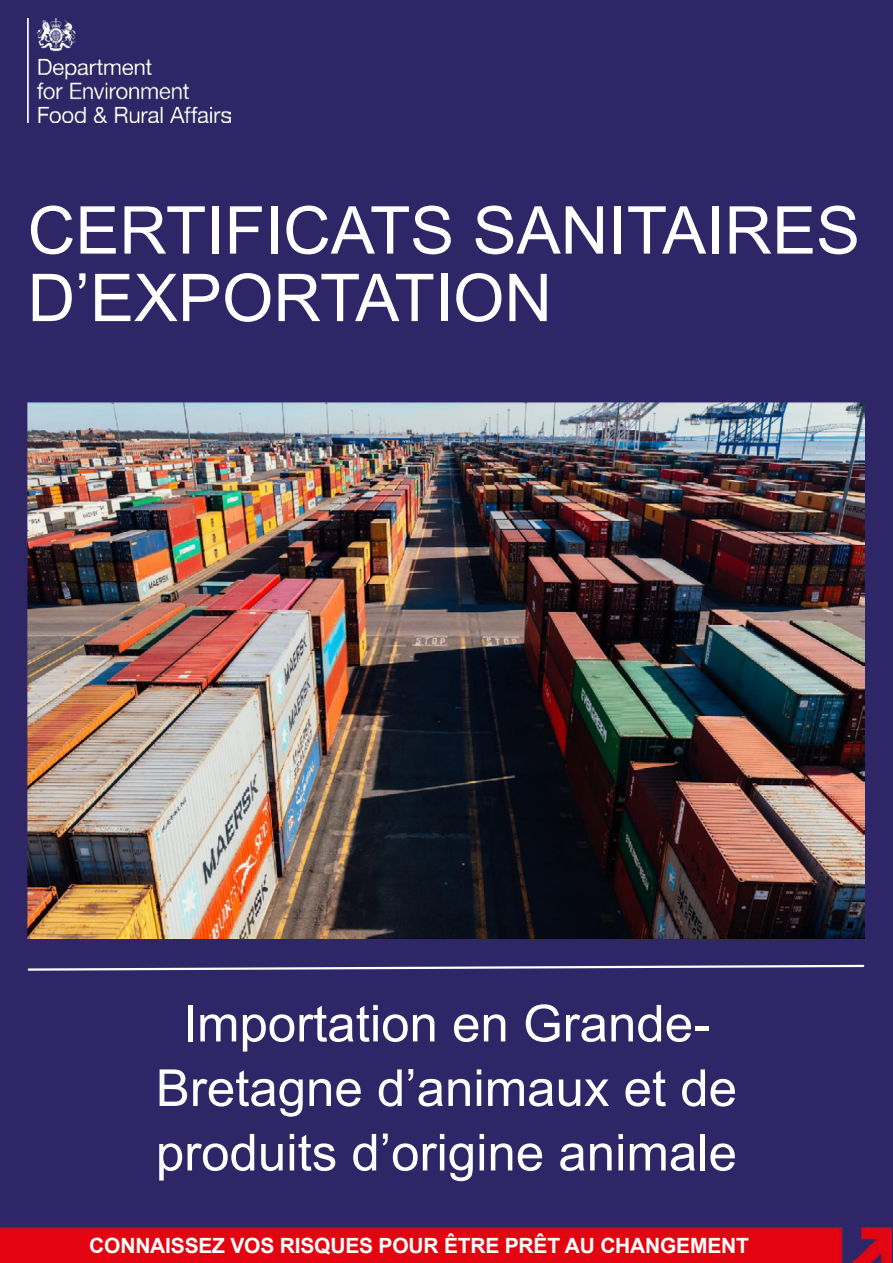
<style>
.page{position:relative;width:893px;height:1263px;background:#2e2667}
.page>*{position:absolute;margin:0;border:0;box-sizing:border-box;transform-origin:0 0}
.t1{font:66px/67.5px "Arial";color:#fff}
.t2{font:51px/64.5px "Arial";color:#fff;text-align:center}
.t3{font:700 21px "Arial";letter-spacing:-.01em;color:#fff}
</style>
<div class="page">
<svg style="left:27px;top:964px;width:838px;height:7px"></svg>
<img style="left:0;top:1227px;width:891px;height:36px">
<img style="left:28px;top:19px;width:202px;height:103px">
<img style="left:27px;top:402px;width:838px;height:536px">
<div style="left:89px;top:1238px;width:681px;height:18px;background:#e40410"></div>
<p class="t1" style="left:28px;top:196px;width:834px">CERTIFICATS SANITAIRES<br>D’EXPORTATION</p>
<p class="t2" style="left:156px;top:991px;width:583px">Importation en Grande-<br>Bretagne d’animaux et de produits d’origine animale</p>
<p class="t3" style="left:89px;top:1231px;width:661px">CONNAISSEZ VOS RISQUES POUR ÊTRE PRÊT AU CHANGEMENT</p>
</div>
